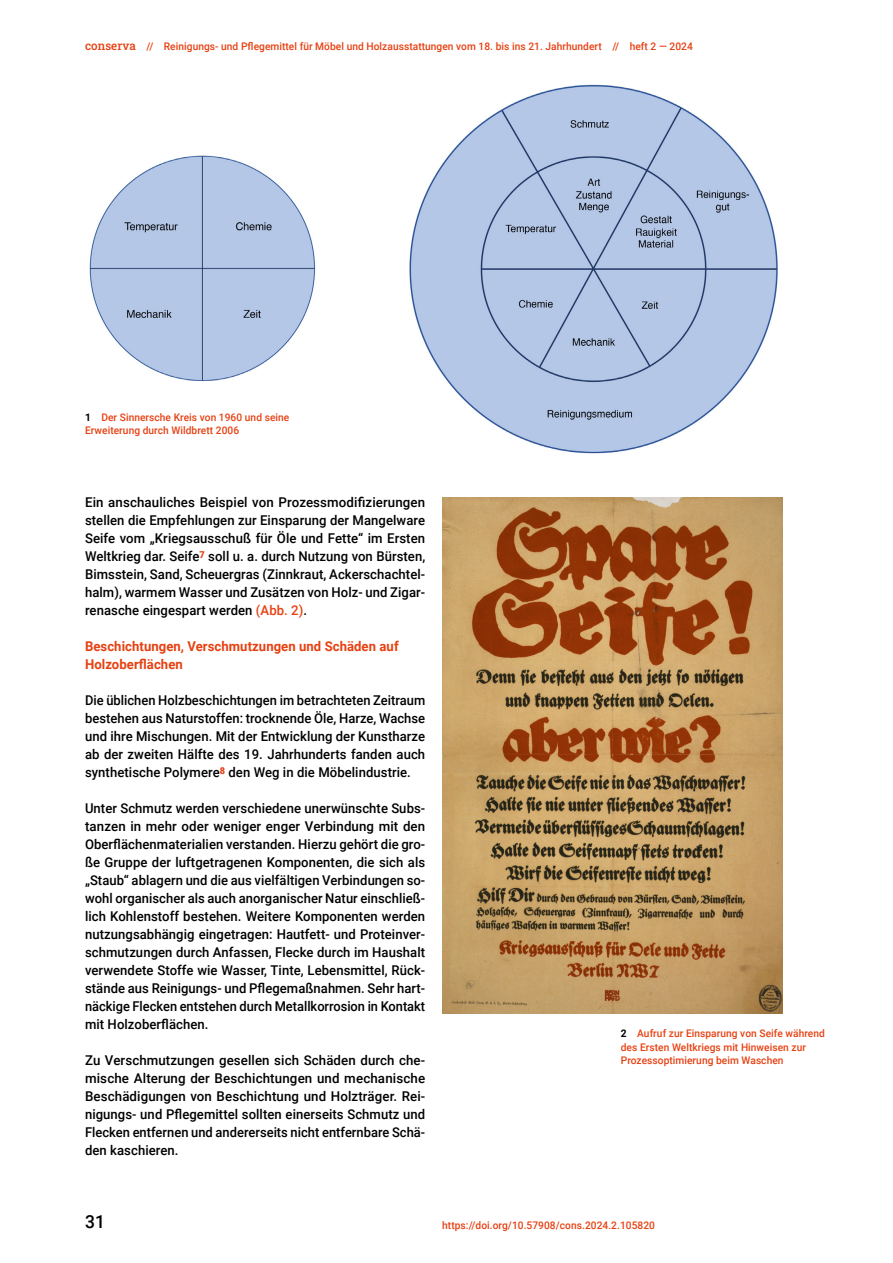
<style>
.page{position:relative;width:893px;height:1263px;background:#fff}
.page>*{position:absolute;margin:0;border:0;box-sizing:border-box;transform-origin:0 0}
.t1{font:500 18px "Roboto";color:#000}
.wild_009_flies{font:500 13.5px/18px "Roboto";letter-spacing:.005em;color:#000;text-align:justify}
.wild_009_flies-2{font:500 13.5px/18px "Roboto";letter-spacing:.005em;color:#000;text-align:justify;scale:.96 1}
.wild_009_Head{font:700 13.5px/18px "Roboto";letter-spacing:.005em;color:#e74011}
.wild_007_BU{font:500 10.5px/13.5px "Roboto";letter-spacing:.005em;color:#e74011}
.s1{font-family:"Roboto Slab";font-size:12px}
.s2{font-weight:700;color:#000}
.s3{color:#e74011}
</style>
<div class="page">
<img style="left:89px;top:84px;width:689px;height:370px">
<img style="left:442px;top:497px;width:340px;height:517px">
<p class="wild_007_BU" style="left:85px;top:39px;width:609px"><span class="s1">conserva</span> // Reinigungs- und Pflegemittel für Möbel und Holzausstattungen vom 18. bis ins 21. Jahrhundert // heft 2 — 2024</p>
<p class="wild_007_BU" style="left:85px;top:410px;width:206px"><span class="s2">1</span> Der Sinnersche Kreis von 1960 und seine<br>Erweiterung durch Wildbrett 2006</p>
<p class="wild_009_flies" style="left:85px;top:493px;width:342px">Ein anschauliches Beispiel von Prozessmodifizierungen stellen die Empfehlungen zur Einsparung der Mangelware Seife vom „Kriegsausschuß für Öle und Fette“ im Ersten Weltkrieg dar. Seife<sup>7</sup> soll u. a. durch Nutzung von Bürsten, Bimsstein, Sand, Scheuergras (Zinnkraut, Ackerschachtel&shy;halm), warmem Wasser und Zusätzen von Holz- und Zigar&shy;renasche eingespart werden <span class="s3">(Abb. 2)</span>.</p>
<p class="wild_009_Head" style="left:85px;top:637px;width:315px">Beschichtungen, Verschmutzungen und Schäden auf<br>Holzoberflächen</p>
<p class="wild_009_flies-2" style="left:85px;top:691px;width:356px">Die üblichen Holzbeschichtungen im betrachteten Zeitraum bestehen aus Naturstoffen: trocknende Öle, Harze, Wachse und ihre Mischungen. Mit der Entwicklung der Kunstharze ab der zweiten Hälfte des 19. Jahrhunderts fanden auch synthetische Polymere<sup>8</sup> den Weg in die Möbelindustrie.</p>
<p class="wild_009_flies" style="left:85px;top:799px;width:342px">Unter Schmutz werden verschiedene unerwünschte Subs&shy;tanzen in mehr oder weniger enger Verbindung mit den Oberflächenmaterialien verstanden. Hierzu gehört die gro&shy;ße Gruppe der luftgetragenen Komponenten, die sich als „Staub“ ablagern und die aus vielfältigen Verbindungen so&shy;wohl organischer als auch anorganischer Natur einschließ&shy;lich Kohlenstoff bestehen. Weitere Komponenten werden nutzungsabhängig eingetragen: Hautfett- und Proteinver&shy;schmutzungen durch Anfassen, Flecke durch im Haushalt verwendete Stoffe wie Wasser, Tinte, Lebensmittel, Rück&shy;stände aus Reinigungs- und Pflegemaßnahmen. Sehr hart&shy;näckige Flecken entstehen durch Metallkorrosion in Kontakt mit Holzoberflächen.</p>
<p class="wild_009_flies" style="left:85px;top:1051px;width:342px">Zu Verschmutzungen gesellen sich Schäden durch che&shy;mische Alterung der Beschichtungen und mechanische Beschädigungen von Beschichtung und Holzträger. Rei&shy;nigungs- und Pflegemittel sollten einerseits Schmutz und Flecken entfernen und andererseits nicht entfernbare Schä&shy;den kaschieren.</p>
<p class="wild_007_BU" style="left:621px;top:1026px;width:206px"><span class="s2">2</span> Aufruf zur Einsparung von Seife während des Ersten Weltkriegs mit Hinweisen zur<br>Prozessoptimierung beim Waschen</p>
<h1 class="t1" style="left:85px;top:1209px;width:21px">31</h1>
<p class="wild_007_BU" style="left:442px;top:1218px;width:214px">https://doi.org/10.57908/cons.2024.2.105820</p>
</div>
